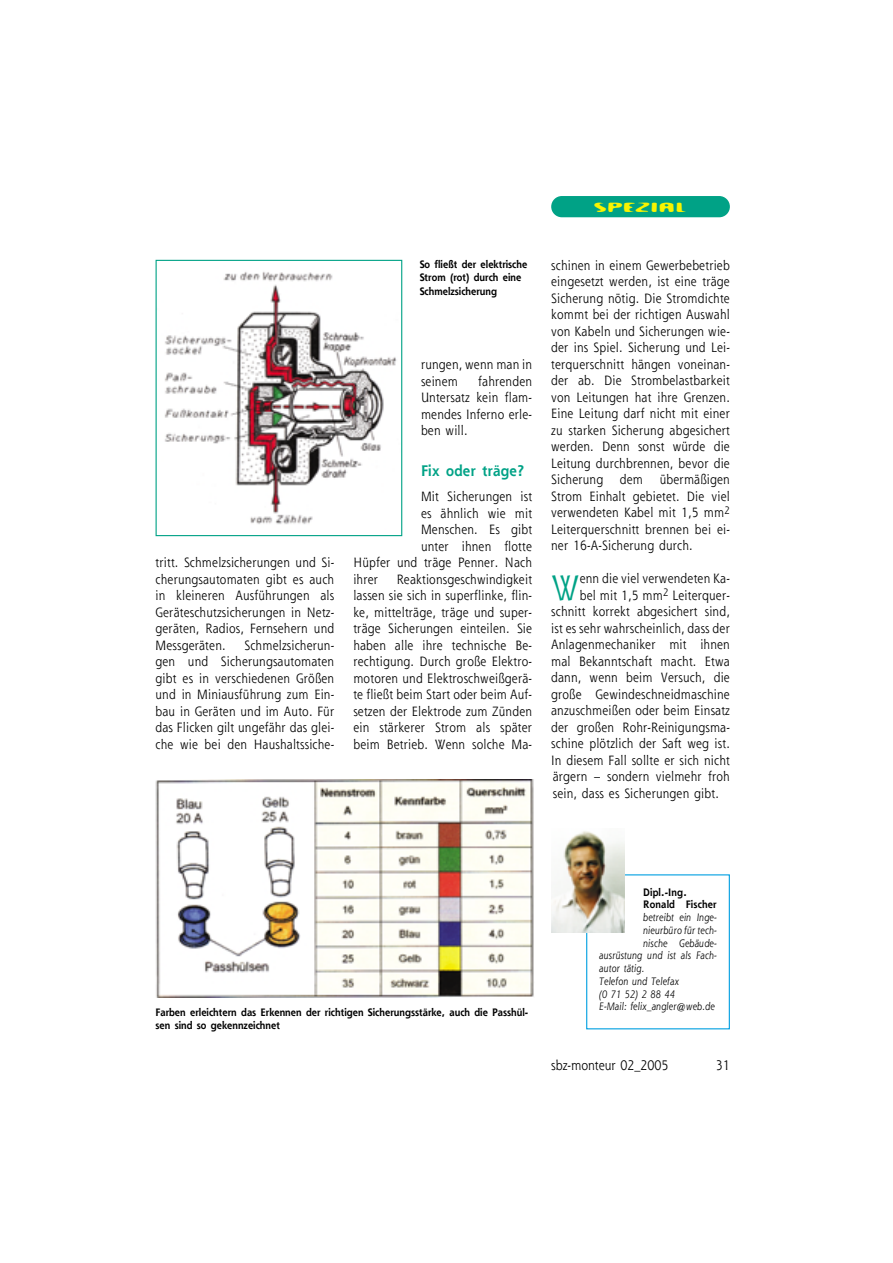
<style>
.page{position:relative;width:893px;height:1263px;background:#fff}
.page>*{position:absolute;margin:0;border:0;box-sizing:border-box;transform-origin:0 0}
.t1{font:34.5px "Shannon";color:#00a286;scale:.9 1}
.t2{font:19.5px "Dioptrin";letter-spacing:.09em;color:#f8f400;scale:.9 1}
.t3{font:700 15px "Shannon";letter-spacing:.02em;color:#00a286;scale:.9 1}
.t4{font:13.5px "Shannon";color:#000;scale:.9 1}
.t5{font:13.2px/16.5px "Shannon";letter-spacing:.015em;color:#000;text-align:justify;scale:.9 1}
.t6{font:700 10.5px/13.5px "Shannon";color:#000;scale:.9 1}
.t7{font:italic 10.5px "Shannon";letter-spacing:.015em;color:#000;scale:.9 1}
.t8{font:700 10.5px/12.8px "Shannon";letter-spacing:.02em;color:#000;scale:.9 1}
</style>
<div class="page">
<div style="left:551px;top:196px;width:178px;height:21px;background:#00a286;border-radius:11px"></div>
<img style="left:164px;top:271px;width:233px;height:253px">
<div style="left:155px;top:260px;width:247px;height:276px;border:1px solid #00a286"></div>
<img style="left:155px;top:780px;width:379px;height:218px">
<img style="left:551px;top:831px;width:73px;height:102px">
<p class="t6" style="left:419px;top:258px;width:121px">So fließt der elektrische<br>Strom (rot) durch eine<br>Schmelzsicherung</p>
<p class="t5" style="left:155px;top:555px;width:200px">tritt. Schmelzsicherungen und Si&shy;cherungsautomaten gibt es auch in kleineren Ausführungen als Geräteschutzsicherungen in Netz&shy;geräten, Radios, Fernsehern und Messgeräten.</p>
<p class="t5" style="left:155px;top:638px;width:200px;text-indent:89px">Schmelzsicherun&shy;gen und Sicherungsautomaten gibt es in verschiedenen Größen und in Miniausführung zum Ein&shy;bau in Geräten und im Auto. Für das Flicken gilt ungefähr das glei&shy;che wie bei den Haushaltssiche-</p>
<p class="t5" style="left:421px;top:357px;width:125px">rungen, wenn man in seinem</p>
<p class="t5" style="left:421px;top:374px;width:125px;text-indent:57px">fahrenden Untersatz kein flam&shy;mendes Inferno erle&shy;ben will.</p>
<p class="t3" style="left:421px;top:465px;width:116px">Fix oder träge?</p>
<p class="t5" style="left:421px;top:490px;width:125px">Mit Sicherungen ist</p>
<p class="t5" style="left:421px;top:506px;width:125px">es ähnlich wie mit</p>
<p class="t5" style="left:421px;top:523px;width:125px">Menschen. Es gibt</p>
<p class="t5" style="left:421px;top:539px;width:125px">unter ihnen flotte</p>
<p class="t5" style="left:353px;top:556px;width:200px">Hüpfer und träge Penner. Nach</p>
<p class="t5" style="left:353px;top:572px;width:29px">ihrer</p>
<p class="t5" style="left:353px;top:572px;width:200px;text-indent:43px">Reaktionsgeschwindigkeit lassen sie sich in superflinke, flin&shy;ke, mittelträge, träge und super&shy;träge Sicherungen einteilen. Sie haben alle ihre technische Be&shy;rechtigung. Durch große Elektro&shy;motoren und Elektroschweißgerä&shy;te fließt beim Start oder beim Auf&shy;setzen der Elektrode zum Zünden ein stärkerer Strom als später beim Betrieb. Wenn solche Ma-</p>
<h2 class="t2" style="left:594px;top:193px;width:104px">SPEZIAL</h2>
<p class="t5" style="left:551px;top:258px;width:200px">schinen in einem Gewerbebetrieb eingesetzt werden, ist eine träge Sicherung nötig. Die Stromdichte kommt bei der richtigen Auswahl von Kabeln und Sicherungen wie&shy;der ins Spiel. Sicherung und Lei&shy;terquerschnitt hängen voneinan&shy;der ab. Die Strombelastbarkeit von Leitungen hat ihre Grenzen.<br>Eine Leitung darf nicht mit einer zu starken Sicherung abgesichert werden. Denn sonst würde die Leitung durchbrennen, bevor die Sicherung</p>
<p class="t5" style="left:551px;top:473px;width:200px;text-indent:109px">übermäßigen Strom Einhalt gebietet. Die viel verwendeten Kabel mit 1,5 mm<sup>2<br></sup>Leiterquerschnitt brennen bei ei&shy;ner 16-A-Sicherung durch.</p>
<h1 class="t1" style="left:551px;top:573px;width:33px">W</h1>
<p class="t5" style="left:579px;top:572px;width:168px">enn die viel verwendeten Ka-</p>
<p class="t5" style="left:620px;top:473px;width:27px">dem</p>
<p class="t5" style="left:579px;top:588px;width:168px">bel mit 1,5 mm<sup>2</sup> Leiterquer-</p>
<p class="t5" style="left:551px;top:605px;width:200px">schnitt korrekt abgesichert sind,</p>
<p class="t5" style="left:551px;top:621px;width:200px">ist es sehr wahrscheinlich, dass der</p>
<p class="t5" style="left:551px;top:638px;width:200px">Anlagenmechaniker mit ihnen</p>
<p class="t5" style="left:551px;top:654px;width:200px">mal Bekanntschaft macht. Etwa</p>
<p class="t5" style="left:551px;top:671px;width:200px">dann, wenn beim Versuch, die</p>
<p class="t5" style="left:551px;top:687px;width:200px">große Gewindeschneidmaschine</p>
<p class="t5" style="left:551px;top:704px;width:200px">anzuschmeißen oder beim Einsatz</p>
<p class="t5" style="left:551px;top:720px;width:200px">der großen Rohr-Reinigungsma-</p>
<p class="t5" style="left:551px;top:737px;width:200px">schine plötzlich der Saft weg ist.</p>
<p class="t5" style="left:551px;top:753px;width:200px">In diesem Fall sollte er sich nicht</p>
<p class="t5" style="left:552px;top:770px;width:198px">ärgern – sondern vielmehr froh</p>
<p class="t5" style="left:552px;top:786px;width:186px">sein, dass es Sicherungen gibt.</p>
<p class="t6" style="left:155px;top:1006px;width:415px">Farben erleichtern das Erkennen der richtigen Sicherungsstärke, auch die Passhül&shy;sen sind so gekennzeichnet</p>
<p class="t8" style="left:643px;top:886px;width:83px">Dipl.-Ing.<br>Ronald Fischer</p>
<p class="t7" style="left:643px;top:913px;width:83px">betreibt ein Inge-</p>
<p class="t7" style="left:643px;top:926px;width:83px">nieurbüro für tech-</p>
<p class="t7" style="left:643px;top:938px;width:83px">nische Gebäude-</p>
<p class="t7" style="left:599px;top:951px;width:132px">ausrüstung und ist als Fach-</p>
<p class="t7" style="left:599px;top:964px;width:51px">autor tätig.</p>
<p class="t7" style="left:599px;top:977px;width:90px">Telefon und Telefax</p>
<p class="t7" style="left:599px;top:989px;width:85px">(0 71 52) 2 88 44</p>
<p class="t7" style="left:599px;top:1002px;width:130px">E-Mail: felix_angler@web.de</p>
<p class="t4" style="left:551px;top:1059px;width:132px">sbz-monteur 02_2005</p>
<p class="t4" style="left:716px;top:1059px;width:17px">31</p>
</div>
